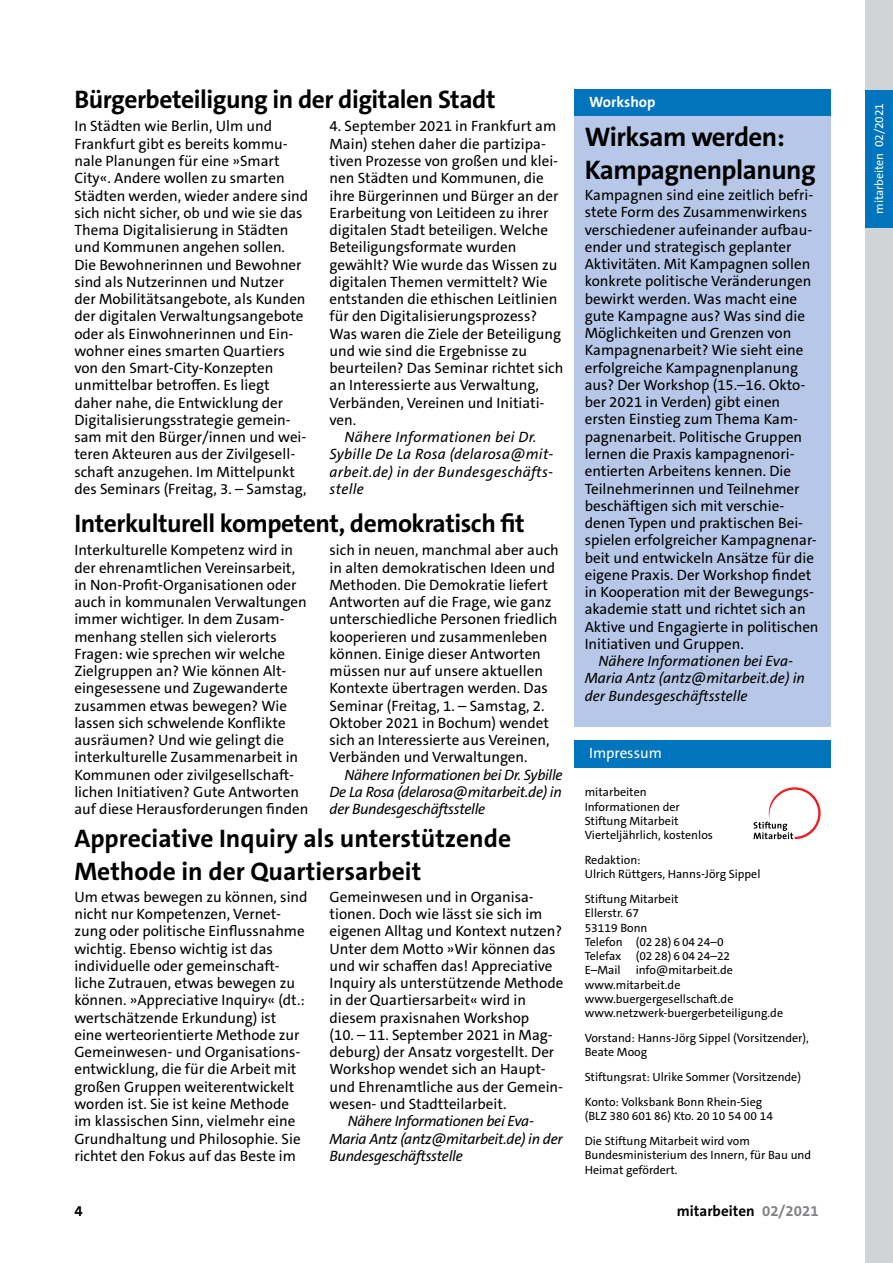
<style>
.page{position:relative;width:893px;height:1263px;background:#fff}
.page>*{position:absolute;margin:0;border:0;box-sizing:border-box;transform-origin:0 0}
.t1{font:700 27px/33px "The Sans C5";letter-spacing:-.02em;color:#000}
.t2{font:700 25.5px "The Sans C5";letter-spacing:-.02em;color:#000}
.t3{font:700 25.5px/33px "The Sans C5";color:#000}
.t4{font:15px/17.2px "The Sans C5";color:#000}
.t5{font:italic 15px/17.2px "The Sans C5";color:#000}
.t6{font:italic 15px/17.2px "The Sans C5";letter-spacing:.02em;color:#000}
.t7{font:italic 15px/17.2px "The Sans C5";letter-spacing:-.02em;color:#000}
.t8{font:700 15px "The Sans C5";color:#000}
.t9{font:15px "The Sans C5";color:#fff}
.t10{font:700 15px "The Sans C5";color:#fff}
.t11{font:12px/14.2px "The Sans C5";color:#000}
.t12{font:12px "The Sans C5";letter-spacing:-.01em;color:#fff}
.s1{color:#808285}
</style>
<div class="page">
<div style="left:574px;top:89px;width:257px;height:638px;background:#b6c7e7"></div>
<div style="left:574px;top:740px;width:257px;height:28px;background:#0074bc"></div>
<div style="left:865px;top:89px;width:28px;height:140px;background:#0074bc"></div>
<div style="left:865px;top:0;width:28px;height:89px;background:#d1d3d4"></div>
<div style="left:865px;top:229px;width:28px;height:1034px;background:#d1d3d4"></div>
<svg style="left:753px;top:787px;width:68px;height:52px"></svg>
<div style="left:574px;top:89px;width:257px;height:27px;background:#0074bc"></div>
<h2 class="t2" style="left:74px;top:83px;width:423px">Bürgerbeteiligung in der digitalen Stadt</h2>
<p class="t4" style="left:74px;top:118px;width:235px">In Städten wie Berlin, Ulm und Frankfurt gibt es bereits kommu&shy;nale Planungen für eine »Smart City«. Andere wollen zu smarten Städten werden, wieder andere sind sich nicht sicher, ob und wie sie das Thema Digitalisierung in Städten und Kommunen angehen sollen.<br>Die Bewohnerinnen und Bewohner sind als Nutzerinnen und Nutzer der Mobilitätsangebote, als Kunden der digitalen Verwaltungsangebote oder als Einwohnerinnen und Ein&shy;wohner eines smarten Quartiers von den Smart-City-Konzepten unmittelbar betroffen. Es liegt daher nahe, die Entwicklung der Digitalisierungsstrategie gemein&shy;sam mit den Bürger/innen und wei&shy;teren Akteuren aus der Zivilgesell&shy;schaft anzugehen. Im Mittelpunkt des Seminars (Freitag, 3. – Samstag,</p>
<p class="t4" style="left:330px;top:118px;width:235px">4. September 2021 in Frankfurt am<br>Main) stehen daher die partizipa&shy;tiven Prozesse von großen und klei&shy;nen Städten und Kommunen, die ihre Bürgerinnen und Bürger an der<br>Erarbeitung von Leitideen zu ihrer digitalen Stadt beteiligen. Welche<br>Beteiligungsformate wurden gewählt? Wie wurde das Wissen zu digitalen Themen vermittelt? Wie entstanden die ethischen Leitlinien für den Digitalisierungsprozess?<br>Was waren die Ziele der Beteiligung und wie sind die Ergebnisse zu beurteilen? Das Seminar richtet sich an Interessierte aus Verwaltung,<br>Verbänden, Vereinen und Initiati&shy;ven.</p>
<p class="t6" style="left:330px;top:428px;width:225px;text-indent:15px">Nähere Informationen bei Dr.<br>Sybille De La Rosa (delarosa@mit&shy;arbeit.de) in der Bundesgeschäfts&shy;stelle</p>
<h2 class="t2" style="left:74px;top:507px;width:452px">Interkulturell kompetent, demokratisch fit</h2>
<p class="t4" style="left:74px;top:542px;width:235px">Interkulturelle Kompetenz wird in der ehrenamtlichen Vereinsarbeit, in Non-Profit-Organisationen oder auch in kommunalen Verwaltungen immer wichtiger. In dem Zusam&shy;menhang stellen sich vielerorts Fragen: wie sprechen wir welche Zielgruppen an? Wie können Alt&shy;eingesessene und Zugewanderte zusammen etwas bewegen? Wie lassen sich schwelende Konflikte ausräumen? Und wie gelingt die interkulturelle Zusammenarbeit in Kommunen oder zivilgesellschaft&shy;lichen Initiativen? Gute Antworten auf diese Herausforderungen finden</p>
<p class="t4" style="left:330px;top:542px;width:231px">sich in neuen, manchmal aber auch in alten demokratischen Ideen und Methoden. Die Demokratie liefert Antworten auf die Frage, wie ganz unterschiedliche Personen friedlich kooperieren und zusammenleben können. Einige dieser Antworten müssen nur auf unsere aktuellen Kontexte übertragen werden. Das Seminar (Freitag, 1. – Samstag, 2.<br>Oktober 2021 in Bochum) wendet sich an Interessierte aus Vereinen, Verbänden und Verwaltungen.</p>
<p class="t5" style="left:330px;top:766px;width:235px;text-align:justify;text-indent:15px">Nähere Informationen bei Dr. Sybille De La Rosa (delarosa@mitarbeit.de) in der Bundesgeschäftsstelle</p>
<h2 class="t3" style="left:74px;top:822px;width:438px">Appreciative Inquiry als unterstützende<br>Methode in der Quartiersarbeit</h2>
<p class="t4" style="left:74px;top:888px;width:235px">Um etwas bewegen zu können, sind nicht nur Kompetenzen, Vernet&shy;zung oder politische Einflussnahme wichtig. Ebenso wichtig ist das individuelle oder gemeinschaft&shy;liche Zutrauen, etwas bewegen zu können. »Appreciative Inquiry« (dt.: wertschätzende Erkundung) ist eine werteorientierte Methode zur Gemeinwesen- und Organisations&shy;entwicklung, die für die Arbeit mit großen Gruppen weiterentwickelt worden ist. Sie ist keine Methode im klassischen Sinn, vielmehr eine Grundhaltung und Philosophie. Sie richtet den Fokus auf das Beste im</p>
<p class="t4" style="left:330px;top:888px;width:235px">Gemeinwesen und in Organisa&shy;tionen. Doch wie lässt sie sich im eigenen Alltag und Kontext nutzen?<br>Unter dem Motto »Wir können das und wir schaffen das! Appreciative<br>Inquiry als unterstützende Methode in der Quartiersarbeit« wird in diesem praxisnahen Workshop<br>(10. – 11. September 2021 in Mag&shy;deburg) der Ansatz vorgestellt. Der<br>Workshop wendet sich an Haupt&shy;und Ehrenamtliche aus der Gemein&shy;wesen- und Stadtteilarbeit.</p>
<p class="t7" style="left:330px;top:1113px;width:235px;text-indent:18px">Nähere Informationen bei Eva-<br>Maria Antz (antz@mitarbeit.de) in der<br>Bundesgeschäftsstelle</p>
<p class="t10" style="left:589px;top:93px;width:68px">Workshop</p>
<h1 class="t1" style="left:585px;top:120px;width:232px">Wirksam werden:<br>Kampagnenplanung</h1>
<p class="t4" style="left:585px;top:187px;width:235px">Kampagnen sind eine zeitlich befri&shy;stete Form des Zusammenwirkens verschiedener aufeinander aufbau&shy;ender und strategisch geplanter Aktivitäten. Mit Kampagnen sollen konkrete politische Veränderungen bewirkt werden. Was macht eine gute Kampagne aus? Was sind die Möglichkeiten und Grenzen von Kampagnenarbeit? Wie sieht eine erfolgreiche Kampagnenplanung aus? Der Workshop (15.–16. Okto&shy;ber 2021 in Verden) gibt einen ersten Einstieg zum Thema Kam&shy;pagnenarbeit. Politische Gruppen lernen die Praxis kampagnenori&shy;entierten Arbeitens kennen. Die Teilnehmerinnen und Teilnehmer beschäftigen sich mit verschie&shy;denen Typen und praktischen Bei&shy;spielen erfolgreicher Kampagnenar&shy;beit und entwickeln Ansätze für die eigene Praxis. Der Workshop findet in Kooperation mit der Bewegungs&shy;akademie statt und richtet sich an Aktive und Engagierte in politischen Initiativen und Gruppen.</p>
<p class="t5" style="left:585px;top:652px;width:222px;text-indent:14px">Nähere Informationen bei Eva-<br>Maria Antz (antz@mitarbeit.de) in der Bundesgeschäftsstelle</p>
<p class="t9" style="left:589px;top:744px;width:74px">Impressum</p>
<p class="t11" style="left:585px;top:785px;width:130px">mitarbeiten<br>Informationen der<br>Stiftung Mitarbeit<br>Vierteljährlich, kostenlos</p>
<p class="t11" style="left:585px;top:853px;width:177px">Redaktion:<br>Ulrich Rüttgers, Hanns-Jörg Sippel</p>
<p class="t11" style="left:585px;top:892px;width:147px">Stiftung Mitarbeit<br>Ellerstr. 67<br>53119 Bonn<br>Telefon (02 28) 6 04 24–0<br>Telefax (02 28) 6 04 24–22<br>E–Mail</p>
<p class="t11" style="left:585px;top:963px;width:200px;text-indent:51px">info@mitarbeit.de www.mitarbeit.de www.buergergesellschaft.de www.netzwerk-buergerbeteiligung.de</p>
<p class="t11" style="left:585px;top:1031px;width:226px">Vorstand: Hanns-Jörg Sippel (Vorsitzender),<br>Beate Moog</p>
<p class="t11" style="left:585px;top:1065px;width:218px;line-height:24.9px">Stiftungsrat: Ulrike Sommer (Vorsitzende)<br>Konto: Volksbank Bonn Rhein-Sieg</p>
<p class="t11" style="left:585px;top:1104px;width:190px;line-height:24.9px">(BLZ 380 601 86) Kto. 20 10 54 00 14<br>Die Stiftung Mitarbeit wird vom</p>
<p class="t11" style="left:585px;top:1148px;width:228px">Bundesministerium des Innern, für Bau und<br>Heimat gefördert.</p>
<p class="t8" style="left:74px;top:1201px;width:10px">4</p>
<p class="t8" style="left:677px;top:1201px;width:143px">mitarbeiten <span class="s1">02/2021</span></p>
<p class="t12" style="left:871px;top:214px;width:112px;rotate:-90deg">mitarbeiten 02/2021</p>
</div>
